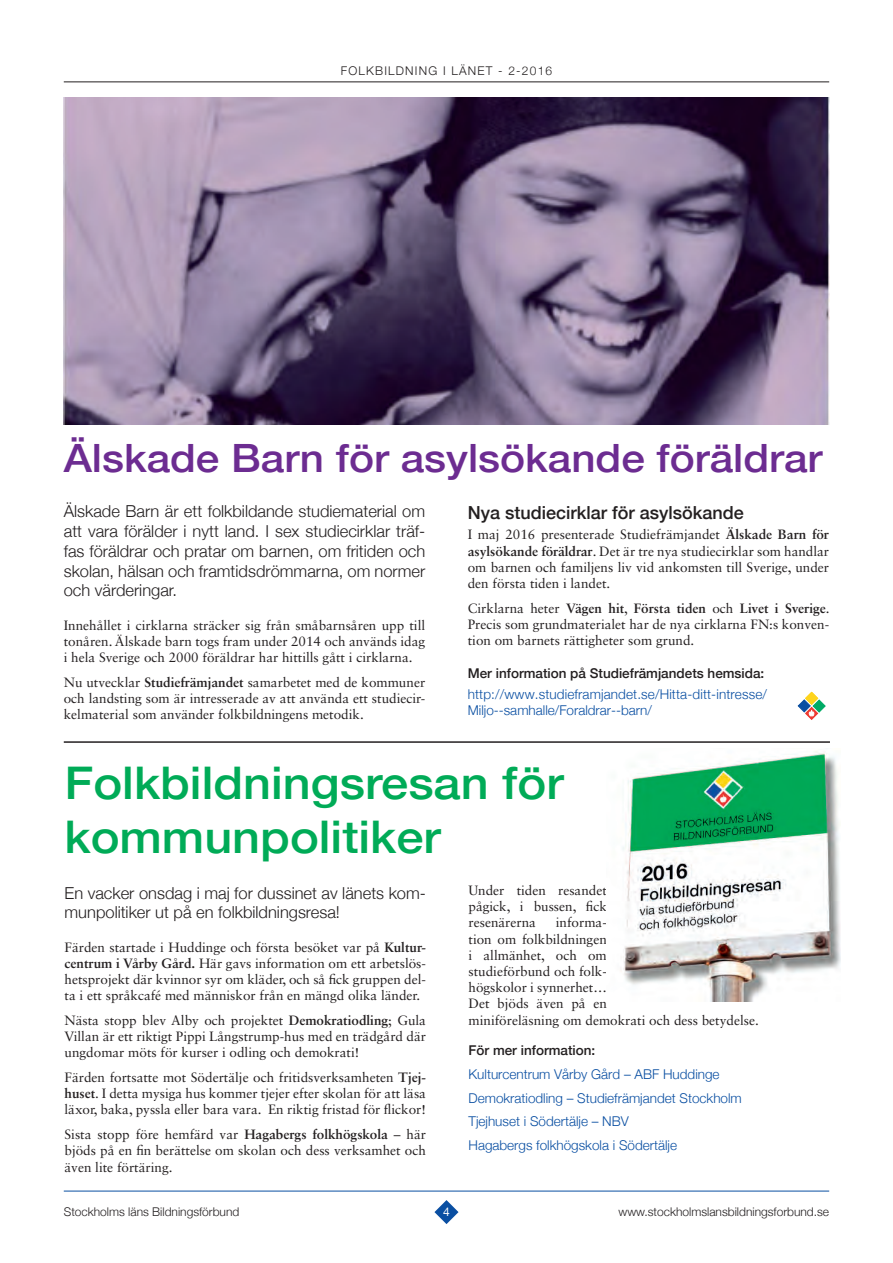
<style>
.page{position:relative;width:893px;height:1263px;background:#fff}
.page>*{position:absolute;margin:0;border:0;box-sizing:border-box;transform-origin:0 0}
.t1{font:500 45px/54px "Helvetica Neue";color:#00ab57;scale:1.08 1}
.t2{font:500 39px "Helvetica Neue";color:#6c2c91;scale:1.08 1}
.t3{font:500 18px "Helvetica Neue";color:#231f20}
.t4{font:300 16.5px/19.8px "Helvetica Neue";color:#231f20;text-align:justify}
.t5{font:13.5px/16.2px "Sabon LT Std";color:#231f20;text-align:justify}
.t6{font:300 13.5px/23.7px "Helvetica Neue";color:#0a4fa2}
.t7{font:500 13.5px "Helvetica Neue";color:#231f20}
.t8{font:300 12px "Helvetica Neue";color:#231f20}
.t9{font:300 12px "Helvetica Neue";letter-spacing:.1em;color:#231f20}
.t10{font:12px "Helvetica Neue";color:#fff}
.s1{font-weight:700}
</style>
<div class="page">
<svg style="left:434px;top:1200px;width:24px;height:24px"></svg>
<hr style="left:64px;top:81px;width:765px;height:1px;background:#231f20">
<hr style="left:64px;top:1191px;width:765px;height:1px;background:#0a4fa2">
<svg style="left:797px;top:691px;width:29px;height:29px"></svg>
<img style="left:64px;top:98px;width:766px;height:326px">
<hr style="left:64px;top:741px;width:766px;height:2px;background:#231f20">
<img style="left:620px;top:751px;width:221px;height:250px">
<p class="t9" style="left:341px;top:61px;width:213px">FOLKBILDNING I LÄNET - 2-2016</p>
<h2 class="t2" style="left:64px;top:426px;width:704px">Älskade Barn för asylsökande föräldrar</h2>
<p class="t4" style="left:64px;top:500px;width:363px">Älskade Barn är ett folkbildande studiematerial om att vara förälder i nytt land. I sex studiecirklar träf&shy;fas föräldrar och pratar om barnen, om fritiden och skolan, hälsan och framtidsdrömmarna, om normer och värderingar.</p>
<p class="t5" style="left:64px;top:617px;width:363px">Innehållet i cirklarna sträcker sig från småbarnsåren upp till tonåren. Älskade barn togs fram under 2014 och används idag i hela Sverige och 2000 föräldrar har hittills gått i cirklarna.</p>
<p class="t5" style="left:64px;top:674px;width:363px">Nu utvecklar <span class="s1">Studiefrämjandet</span> samarbetet med de kommuner och landsting som är intresserade av att använda ett studiecir&shy;kelmaterial som använder folkbildningens metodik.</p>
<h3 class="t3" style="left:468px;top:498px;width:278px">Nya studiecirklar för asylsökande</h3>
<p class="t5" style="left:468px;top:526px;width:363px">I maj 2016 presenterade Studiefrämjandet <span class="s1">Älskade Barn för asylsökande föräldrar</span>. Det är tre nya studiecirklar som handlar om barnen och familjens liv vid ankomsten till Sverige, under den första tiden i landet.</p>
<p class="t5" style="left:468px;top:600px;width:363px">Cirklarna heter <span class="s1">Vägen hit</span>, <span class="s1">Första tiden</span> och <span class="s1">Livet i Sverige</span>.<br>Preci s som grundmaterialet har de nya cirklarna FN:s konven&shy;tion om barnets rättigheter som grund.</p>
<p class="t7" style="left:468px;top:663px;width:298px">Mer information på Studiefrämjandets hemsida:</p>
<p class="t6" style="left:468px;top:685px;width:301px;line-height:16.2px">http://www.studieframjandet.se/Hitta-ditt-intresse/<br>Miljo--samhalle/Foraldrar--barn/</p>
<h1 class="t1" style="left:65px;top:753px;width:464px">Folkbildningsresan för kommunpolitiker</h1>
<p class="t4" style="left:65px;top:881px;width:363px">En vacker onsdag i maj for dussinet av länets kom&shy;munpolitiker ut på en folkbildningsresa!</p>
<p class="t5" style="left:65px;top:939px;width:363px">Färden startade i Huddinge och första besöket var på <span class="s1">Kultur&shy;centrum i Vårby Gård.</span> Här gavs information om ett arbetslös&shy;hetsprojekt där kvinnor syr om kläder, och så fick gruppen del&shy;ta i ett språkcafé med människor från en mängd olika länder.</p>
<p class="t5" style="left:65px;top:1012px;width:363px">Nästa stopp blev Alby och projektet <span class="s1">Demokratiodling</span>; Gula Villan är ett riktigt Pippi Långstrump-hus med en trädgård där ungdomar möts för kurser i odling och demokrati!</p>
<p class="t5" style="left:65px;top:1069px;width:363px">Färden fortsatte mot Södertälje och fritidsverksamheten <span class="s1">Tjej&shy;huset</span>. I detta mysiga hus kommer tjejer efter skolan för att läsa läxor, baka, pyssla eller bara vara. En riktig fristad för flickor!</p>
<p class="t5" style="left:65px;top:1126px;width:363px">Sista stopp före hemfärd var <span class="s1">Hagabergs folkhögskola</span> – här bjöds på en fin berättelse om skolan och dess verksamhet och även lite förtäring.</p>
<p class="t5" style="left:468px;top:882px;width:140px">Under tiden resandet pågick, i bussen, fick resenärerna</p>
<p class="t5" style="left:468px;top:914px;width:292px;text-align:left;text-indent:87px">informa-<br>tion om folkbildningen<br>i allmänhet, och om<br>studieförbund och folk-<br>högskolor i synnerhet…<br>Det bjöds även på en<br>miniföreläsning om demokrati och dess betydelse.</p>
<p class="t7" style="left:468px;top:1039px;width:128px">För mer information:</p>
<p class="t6" style="left:468px;top:1061px;width:275px">Kulturcentrum Vårby Gård – ABF Huddinge Demokratiodling – Studiefrämjandet Stockholm Tjejhuset i Södertälje – NBV<br>Hagabergs folkhögskola i Södertälje</p>
<p class="t8" style="left:64px;top:1202px;width:177px">Stockholms läns Bildningsförbund</p>
<p class="t10" style="left:443px;top:1203px;width:8px">4</p>
<p class="t8" style="left:618px;top:1202px;width:212px">www.stockholmslansbildningsforbund.se</p>
</div>
